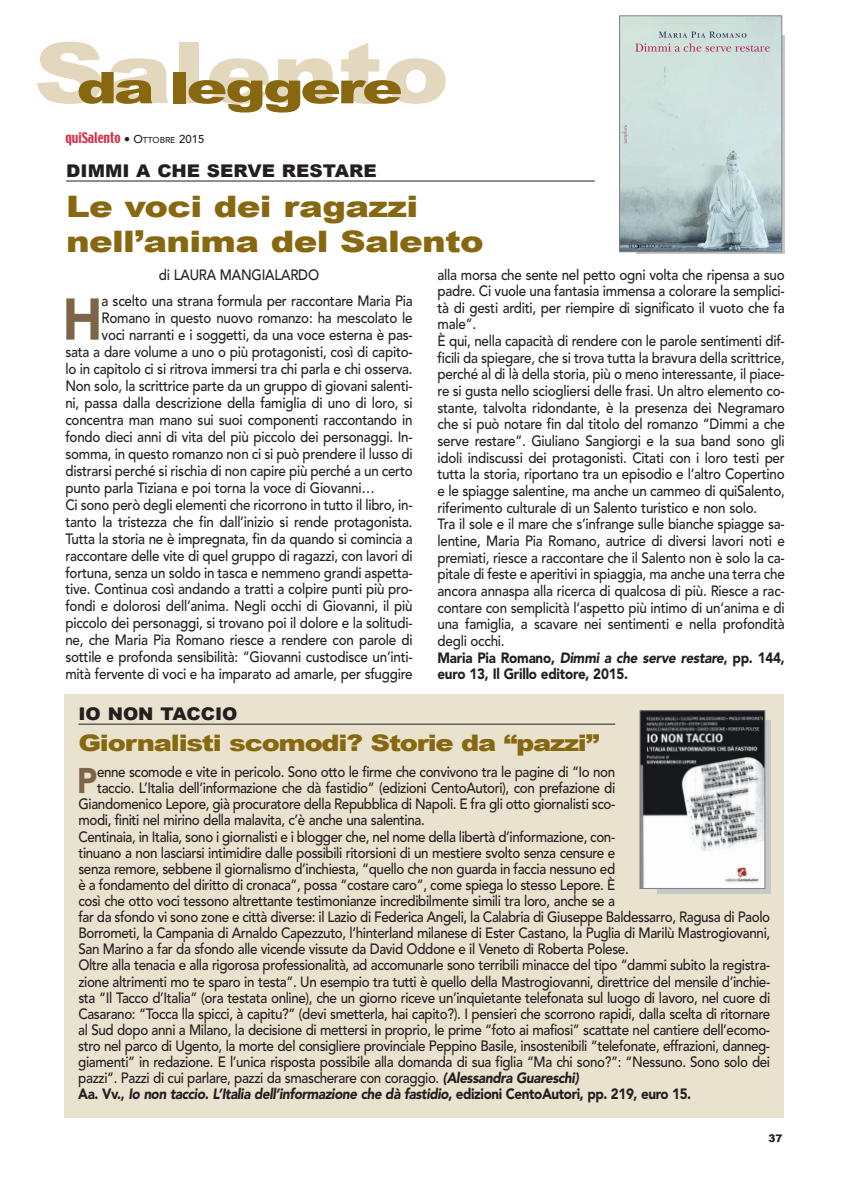
<style>
.page{position:relative;width:849px;height:1196px;background:#fff}
.page>*{position:absolute;margin:0;border:0;box-sizing:border-box;transform-origin:0 0}
.t1{font:900 58.1px "Avenir";color:#7e6448;scale:.9 1}
.t2{font:900 43.75px "Arial";color:#876810;scale:1.4 1}
.t3{font:900 35.35px "Avenir";color:#7e6448;scale:.9 1}
.t4{font:900 29.57px/35px "Arial";letter-spacing:-.02em;color:#876810;scale:1.2 1}
.t5{font:900 22.75px "Arial";letter-spacing:-.045em;color:#876810;scale:1.2 1}
.t6{font:900 17.5px "Arial";color:#231f20;scale:1.05 1}
.t7{font:500 14.88px/16.6px "Avenir";letter-spacing:-.015em;color:#231f20;scale:.9 1}
.t8{font:italic 900 14.88px "Avenir";letter-spacing:-.03em;color:#231f20;scale:.9 1}
.t9{font:13.12px "Techno";color:#d63247}
.t10{font:900 10.5px "Arial";color:#231f20}
.s1{font-size:84px;color:#e3d7bd}
.s2{font-size:10.5px;color:#231f20}
.s3{font-family:"Avenir";font-weight:500;font-size:11.38px;color:#231f20}
.s4{font-family:"Avenir";font-weight:500;font-size:8.58px;color:#231f20}
.s5{font-weight:900}
.s6{font-weight:900;font-style:italic}
.s7{font-style:normal}
</style>
<div class="page">
<hr style="left:66px;top:181px;width:528px;height:1px;background:#231f20">
<div style="left:636px;top:35px;width:148px;height:219px;background:linear-gradient(to bottom,#b1b2b5,#b1b2b5)"></div>
<img style="left:621px;top:18px;width:158px;height:232px">
<div style="left:619px;top:16px;width:162px;height:236px;border:1px solid #808285"></div>
<div style="left:64px;top:694px;width:720px;height:423px;background:#e9e2ce"></div>
<hr style="left:78px;top:724px;width:537px;height:1px;background:#231f20">
<svg style="left:656px;top:720px;width:113px;height:173px"></svg>
<img style="left:641px;top:712px;width:121px;height:174px">
<div style="left:639px;top:710px;width:125px;height:178px;border:1px solid #808285"></div>
<h2 class="t2" style="left:34px;top:55px;width:298px"><span class="s1">S</span>d <span class="s1">a</span>a l e<span class="s1">e</span>g g<span class="s1">n</span>e r<span class="s1">t</span>e<span class="s1">o</span></h2>
<p class="t9" style="left:65px;top:129px;width:140px">quiSalento <span class="s2">•</span> <span class="s3">O</span><span class="s4">TTOBRE</span> <span class="s3">2015</span></p>
<p class="t6" style="left:66px;top:158px;width:297px">DIMMI A CHE SERVE RESTARE</p>
<h3 class="t4" style="left:66px;top:188px;width:349px">Le voci dei ragazzi nell’anima del Salento</h3>
<p class="t7" style="left:159px;top:266px;width:179px">di LAURA MANGIALARDO</p>
<h1 class="t1" style="left:63px;top:284px;width:46px">H</h1>
<p class="t7" style="left:101px;top:293px;width:347px">a scelto una strana formula per raccontare Maria Pia</p>
<p class="t7" style="left:101px;top:310px;width:347px">Romano in questo nuovo romanzo: ha mescolato le</p>
<p class="t7" style="left:101px;top:327px;width:347px">voci narranti e i soggetti, da una voce esterna è pas-</p>
<p class="t7" style="left:65px;top:344px;width:387px">sata a dare volume a uno o più protagonisti, così di capito-</p>
<p class="t7" style="left:65px;top:361px;width:387px">lo in capitolo ci si ritrova immersi tra chi parla e chi osserva.</p>
<p class="t7" style="left:65px;top:378px;width:387px">Non solo, la scrittrice parte da un gruppo di giovani salenti-</p>
<p class="t7" style="left:65px;top:395px;width:387px">ni, passa dalla descrizione della famiglia di uno di loro, si</p>
<p class="t7" style="left:65px;top:412px;width:387px">concentra man mano sui suoi componenti raccontando in</p>
<p class="t7" style="left:65px;top:429px;width:387px">fondo dieci anni di vita del più piccolo dei personaggi. In-</p>
<p class="t7" style="left:65px;top:446px;width:387px">somma, in questo romanzo non ci si può prendere il lusso di</p>
<p class="t7" style="left:65px;top:463px;width:387px">distrarsi perché si rischia di non capire più perché a un certo</p>
<p class="t7" style="left:65px;top:480px;width:345px">punto parla Tiziana e poi torna la voce di Giovanni…</p>
<p class="t7" style="left:65px;top:496px;width:387px">Ci sono però degli elementi che ricorrono in tutto il libro, in-</p>
<p class="t7" style="left:65px;top:513px;width:387px">tanto la tristezza che fin dall’inizio si rende protagonista.</p>
<p class="t7" style="left:65px;top:530px;width:387px">Tutta la storia ne è impregnata, fin da quando si comincia a</p>
<p class="t7" style="left:65px;top:547px;width:387px">raccontare delle vite di quel gruppo di ragazzi, con lavori di</p>
<p class="t7" style="left:65px;top:564px;width:387px">fortuna, senza un soldo in tasca e nemmeno grandi aspetta-</p>
<p class="t7" style="left:65px;top:581px;width:387px">tive. Continua così andando a tratti a colpire punti più pro-</p>
<p class="t7" style="left:65px;top:598px;width:387px">fondi e dolorosi dell’anima. Negli occhi di Giovanni, il più</p>
<p class="t7" style="left:65px;top:615px;width:387px">piccolo dei personaggi, si trovano poi il dolore e la solitudi-</p>
<p class="t7" style="left:65px;top:632px;width:387px">ne, che Maria Pia Romano riesce a rendere con parole di</p>
<p class="t7" style="left:65px;top:649px;width:387px">sottile e profonda sensibilità: “Giovanni custodisce un’inti-</p>
<p class="t7" style="left:65px;top:666px;width:387px">mità fervente di voci e ha imparato ad amarle, per sfuggire</p>
<p class="t7" style="left:437px;top:266px;width:387px">alla morsa che sente nel petto ogni volta che ripensa a suo padre. Ci vuole una fantasia immensa a colorare la semplici&shy;tà di gesti arditi, per riempire di significato il vuoto che fa male”.<br>È qui, nella capacità di rendere con le parole sentimenti dif&shy;ficili da spiegare, che si trova tutta la bravura della scrittrice, perché al di là della storia, più o meno interessante, il piace&shy;re si gusta nello sciogliersi delle frasi. Un altro elemento co&shy;stante, talvolta ridondante, è la presenza dei Negramaro che si può notare fin dal titolo del romanzo “Dimmi a che serve restare”. Giuliano Sangiorgi e la sua band sono gli idoli indiscussi dei protagonisti. Citati con i loro testi per tutta la storia, riportano tra un episodio e l’altro Copertino e le spiagge salentine, ma anche un cammeo di quiSalento, riferimento culturale di un Salento turistico e non solo.<br>Tra il sole e il mare che s’infrange sulle bianche spiagge sa&shy;lentine, Maria Pia Romano, autrice di diversi lavori noti e premiati, riesce a raccontare che il Salento non è solo la ca&shy;pitale di feste e aperitivi in spiaggia, ma anche una terra che ancora annaspa alla ricerca di qualcosa di più. Riesce a rac&shy;contare con semplicità l’aspetto più intimo di un’anima e di una famiglia, a scavare nei sentimenti e nella profondità degli occhi.<br><span class="s5">Maria Pia Romano,</span> <span class="s6">Dimmi a che serve restare</span><span class="s5">, pp. 144, euro 13, Il Grillo editore, 2015.</span></p>
<p class="t6" style="left:78px;top:701px;width:153px">IO NON TACCIO</p>
<h3 class="t5" style="left:78px;top:726px;width:435px">Giornalisti scomodi? Storie da “pazzi”</h3>
<h3 class="t3" style="left:77px;top:759px;width:24px">P</h3>
<p class="t7" style="left:97px;top:764px;width:577px">enne scomode e vite in pericolo. Sono otto le firme che convivono tra le pagine di “Io non</p>
<p class="t7" style="left:97px;top:780px;width:577px">taccio. L’Italia dell’informazione che dà fastidio” (edizioni CentoAutori), con prefazione di</p>
<p class="t7" style="left:78px;top:796px;width:597px">Giandomenico Lepore, già procuratore della Repubblica di Napoli. E fra gli otto giornalisti sco-</p>
<p class="t7" style="left:78px;top:812px;width:386px">modi, finiti nel mirino della malavita, c’è anche una salentina.</p>
<p class="t7" style="left:78px;top:828px;width:597px">Centinaia, in Italia, sono i giornalisti e i blogger che, nel nome della libertà d’informazione, con-</p>
<p class="t7" style="left:78px;top:844px;width:597px">tinuano a non lasciarsi intimidire dalle possibili ritorsioni di un mestiere svolto senza censure e</p>
<p class="t7" style="left:78px;top:860px;width:597px">senza remore, sebbene il giornalismo d’inchiesta, “quello che non guarda in faccia nessuno ed</p>
<p class="t7" style="left:78px;top:876px;width:597px">è a fondamento del diritto di cronaca”, possa “costare caro”, come spiega lo stesso Lepore. È</p>
<p class="t7" style="left:78px;top:893px;width:597px">così che otto voci tessono altrettante testimonianze incredibilmente simili tra loro, anche se a</p>
<p class="t7" style="left:78px;top:909px;width:770px">far da sfondo vi sono zone e città diverse: il Lazio di Federica Angeli, la Calabria di Giuseppe Baldessarro, Ragusa di Paolo</p>
<p class="t7" style="left:78px;top:925px;width:770px">Borrometi, la Campania di Arnaldo Capezzuto, l’hinterland milanese di Ester Castano, la Puglia di Marilù Mastrogiovanni,</p>
<p class="t7" style="left:78px;top:941px;width:612px">San Marino a far da sfondo alle vicende vissute da David Oddone e il Veneto di Roberta Polese.</p>
<p class="t7" style="left:78px;top:957px;width:770px">Oltre alla tenacia e alla rigorosa professionalità, ad accomunarle sono terribili minacce del tipo “dammi subito la registra-</p>
<p class="t7" style="left:78px;top:973px;width:770px">zione altrimenti mo te sparo in testa”. Un esempio tra tutti è quello della Mastrogiovanni, direttrice del mensile d’inchie-</p>
<p class="t7" style="left:78px;top:989px;width:770px">sta “Il Tacco d’Italia” (ora testata online), che un giorno riceve un’inquietante telefonata sul luogo di lavoro, nel cuore di</p>
<p class="t7" style="left:78px;top:1005px;width:770px">Casarano: “Tocca lla spicci, à capitu?” (devi smetterla, hai capito?). I pensieri che scorrono rapidi, dalla scelta di ritornare</p>
<p class="t7" style="left:78px;top:1021px;width:770px">al Sud dopo anni a Milano, la decisione di mettersi in proprio, le prime “foto ai mafiosi” scattate nel cantiere dell’ecomo-</p>
<p class="t7" style="left:78px;top:1037px;width:770px">stro nel parco di Ugento, la morte del consigliere provinciale Peppino Basile, insostenibili “telefonate, effrazioni, danneg-</p>
<p class="t7" style="left:78px;top:1054px;width:770px">giamenti” in redazione. E l’unica risposta possibile alla domanda di sua figlia “Ma chi sono?”: “Nessuno. Sono solo dei</p>
<p class="t7" style="left:78px;top:1070px;width:557px">pazzi”. Pazzi di cui parlare, pazzi da smascherare con coraggio. <span class="s6">(Alessandra Guareschi)</span></p>
<p class="t8" style="left:78px;top:1085px;width:682px"><span class="s7">Aa. Vv.,</span> Io non taccio. L’Italia dell’informazione che dà fastidio<span class="s7">, edizioni CentoAutori, pp. 219, euro 15.</span></p>
<p class="t10" style="left:768px;top:1130px;width:16px">37</p>
</div>
